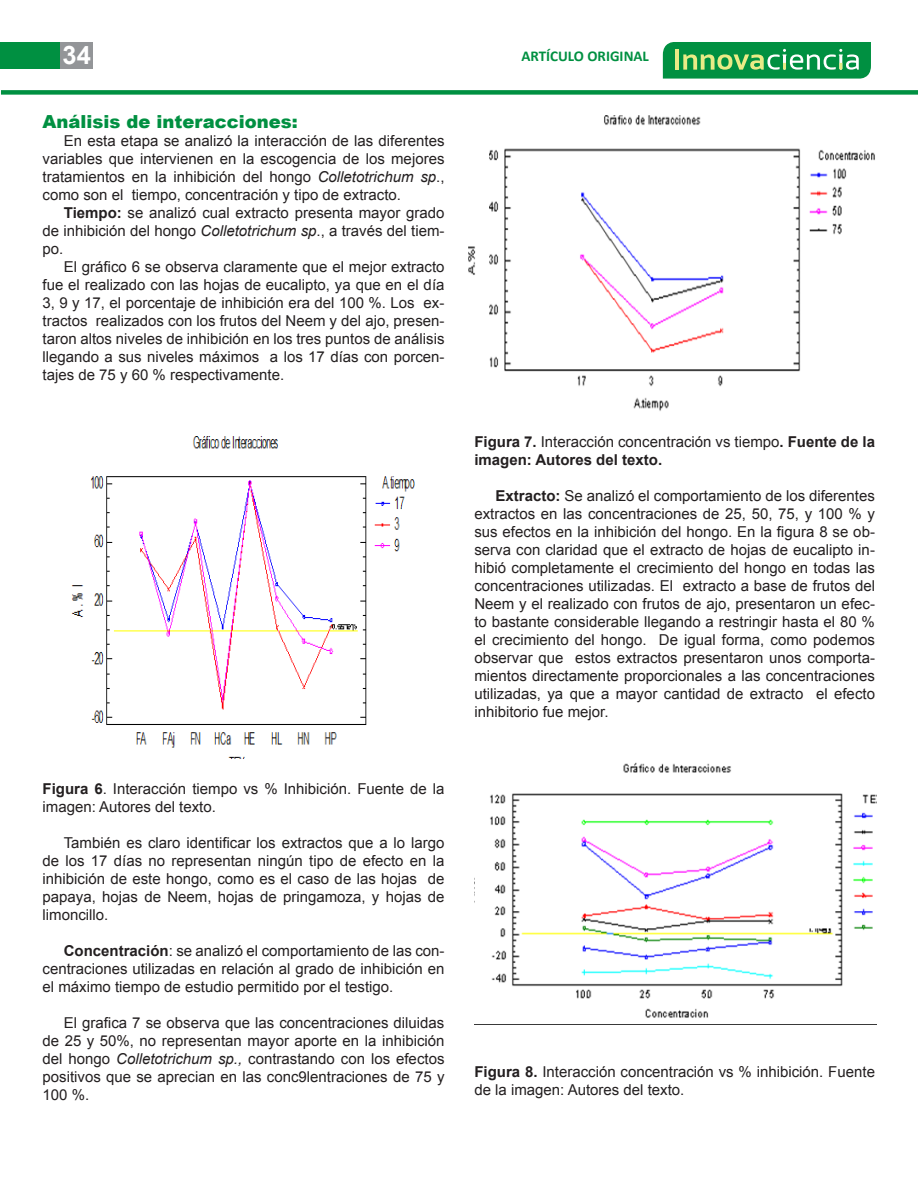
<style>
.page{position:relative;width:918px;height:1188px;background:#fff}
.page>*{position:absolute;margin:0;border:0;box-sizing:border-box;transform-origin:0 0}
.t1{font:700 25.5px "Arial";color:#fff}
.SUBTITULOS{font:900 18px "Arial";color:#009041}
.PARRAFO{font:15px/18px "Arial";color:#231f20;text-align:justify}
.PARRAFO-2{font:700 15px/18px "Arial";color:#231f20}
.SUBTITULOS-2{font:700 15px "Calibri";color:#009041}
.s1{font-style:italic}
.s2{font-weight:700}
.s3{font-weight:400}
</style>
<div class="page">
<div style="left:1px;top:90px;width:917px;height:5px;background:#009041"></div>
<div style="left:0;top:42px;width:93px;height:26px;background:#939598"></div>
<div style="left:0;top:42px;width:60px;height:26px;background:#009041"></div>
<svg style="left:663px;top:42px;width:208px;height:37px;background:#2ca258"></svg>
<img style="left:71px;top:436px;width:344px;height:322px">
<img style="left:468px;top:115px;width:407px;height:296px">
<img style="left:474px;top:762px;width:402px;height:263px">
<h1 class="t1" style="left:63px;top:38px;width:30px">34</h1>
<p class="SUBTITULOS-2" style="left:521px;top:46px;width:129px">ARTÍCULO ORIGINAL</p>
<p class="SUBTITULOS" style="left:43px;top:108px;width:257px">Análisis de interacciones:</p>
<p class="PARRAFO" style="left:43px;top:132px;width:404px;text-indent:21px">En esta etapa se analizó la interacción de las diferentes variables que intervienen en la escogencia de los mejores tratamientos en la inhibición del hongo <span class="s1">Colletotrichum sp</span>., como son el tiempo, concentración y tipo de extracto.</p>
<p class="PARRAFO" style="left:43px;top:204px;width:403px;text-indent:21px"><span class="s2">Tiempo:</span> se analizó cual extracto presenta mayor grado de inhibición del hongo <span class="s1">Colletotrichum sp</span>., a través del tiem&shy;po.</p>
<p class="PARRAFO" style="left:43px;top:258px;width:403px;text-indent:21px">El gráfico 6 se observa claramente que el mejor extracto fue el realizado con las hojas de eucalipto, ya que en el día 3, 9 y 17, el porcentaje de inhibición era del 100 %. Los ex&shy;tractos realizados con los frutos del Neem y del ajo, presen&shy;taron altos niveles de inhibición en los tres puntos de análisis llegando a sus niveles máximos a los 17 días con porcen&shy;tajes de 75 y 60 % respectivamente.</p>
<p class="PARRAFO" style="left:43px;top:780px;width:403px"><span class="s2">Figura 6</span>. Interacción tiempo vs % Inhibición. Fuente de la imagen: Autores del texto.</p>
<p class="PARRAFO" style="left:43px;top:834px;width:404px;text-indent:21px">También es claro identificar los extractos que a lo largo de los 17 días no representan ningún tipo de efecto en la inhibición de este hongo, como es el caso de las hojas de papaya, hojas de Neem, hojas de pringamoza, y hojas de limoncillo.</p>
<p class="PARRAFO" style="left:43px;top:942px;width:403px;text-indent:21px"><span class="s2">Concentración</span>: se analizó el comportamiento de las con&shy;centraciones utilizadas en relación al grado de inhibición en el máximo tiempo de estudio permitido por el testigo.</p>
<p class="PARRAFO" style="left:43px;top:1014px;width:404px;text-indent:21px">El grafica 7 se observa que las concentraciones diluidas de 25 y 50%, no representan mayor aporte en la inhibición del hongo <span class="s1">Colletotrichum sp.,</span> contrastando con los efectos positivos que se aprecian en las conc9lentraciones de 75 y 100 %.</p>
<p class="PARRAFO-2" style="left:474px;top:433px;width:402px">Figura 7. <span class="s3">Interacción concentración vs tiempo</span>. Fuente de la imagen: Autores del texto.</p>
<p class="PARRAFO" style="left:474px;top:487px;width:402px;text-indent:21px"><span class="s2">Extracto:</span> Se analizó el comportamiento de los diferentes extractos en las concentraciones de 25, 50, 75, y 100 % y sus efectos en la inhibición del hongo. En la figura 8 se ob&shy;serva con claridad que el extracto de hojas de eucalipto in&shy;hibió completamente el crecimiento del hongo en todas las concentraciones utilizadas. El extracto a base de frutos del Neem y el realizado con frutos de ajo, presentaron un efec&shy;to bastante considerable llegando a restringir hasta el 80 % el crecimiento del hongo. De igual forma, como podemos observar que estos extractos presentaron unos comporta&shy;mientos directamente proporcionales a las concentraciones utilizadas, ya que a mayor cantidad de extracto el efecto inhibitorio fue mejor.</p>
<p class="PARRAFO" style="left:474px;top:1063px;width:402px"><span class="s2">Figura 8.</span> Interacción concentración vs % inhibición. Fuente de la imagen: Autores del texto.</p>
</div>
